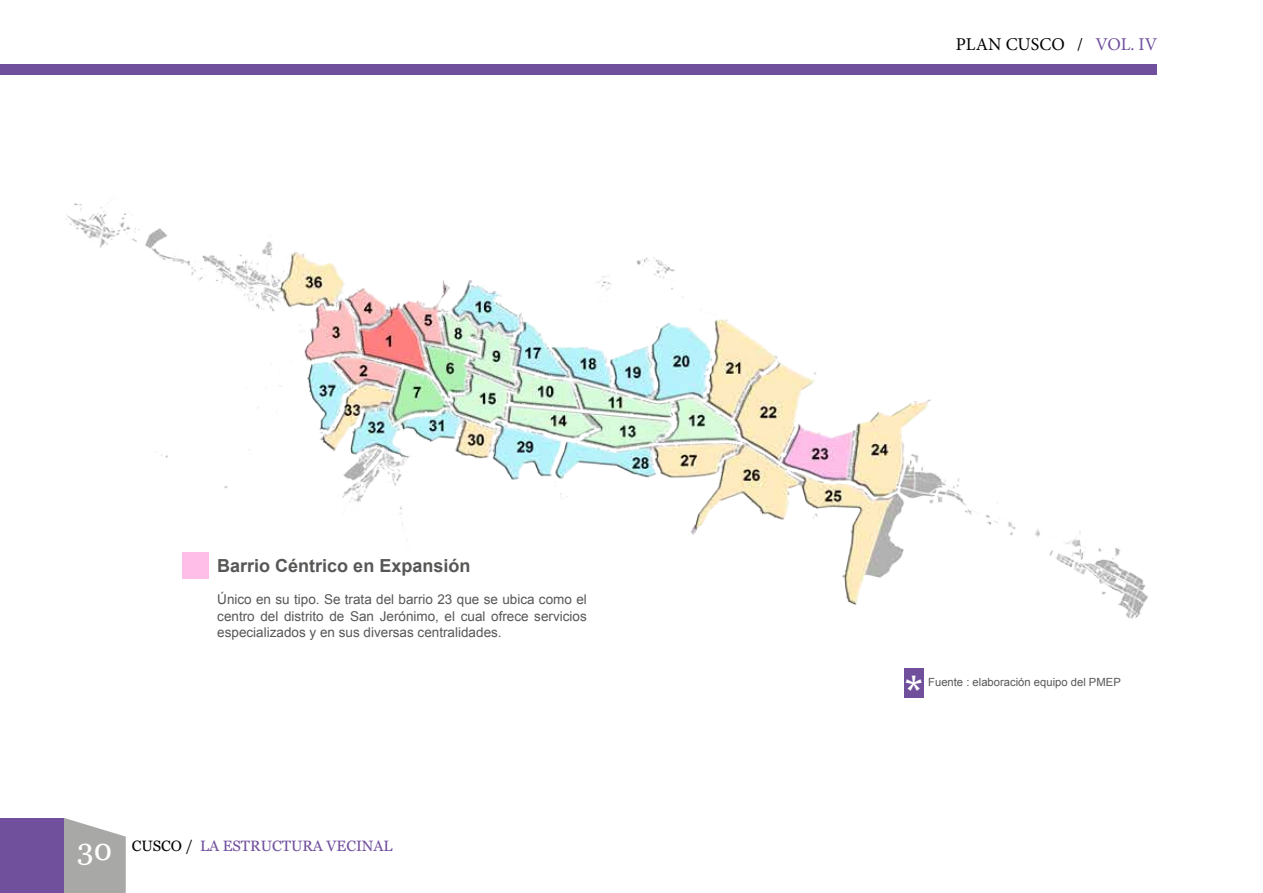
<style>
.page{position:relative;width:1263px;height:893px;background:#fff}
.page>*{position:absolute;margin:0;border:0;box-sizing:border-box;transform-origin:0 0}
.t1{font:40.5px "Bebas Neue";color:#fff}
.t2{font:700 18px "Arial";color:#575756}
.t3{font:18px "Minion Pro";color:#000}
.t4{font:15px "Vani";color:#704f9c}
.t5{font:13.5px/16.2px "Arial";color:#575756;text-align:justify}
.t6{font:11.25px "Arial";color:#575756}
.s1{font-size:30px;color:#fff}
.s2{color:#000}
.s3{color:#704f9c}
</style>
<div class="page">
<svg style="left:64px;top:818px;width:62px;height:75px;background:#b3b3b2"></svg>
<div style="left:0;top:818px;width:64px;height:75px;background:#704f9c"></div>
<img style="left:66px;top:203px;width:1082px;height:416px">
<div style="left:0;top:64px;width:1157px;height:10px;background:#704f9c"></div>
<div style="left:904px;top:669px;width:19px;height:29px;background:#704f9c"></div>
<div style="left:182px;top:552px;width:27px;height:26px;background:#ffbee8"></div>
<h2 class="t2" style="left:217px;top:554px;width:255px">Barrio Céntrico en Expansión</h2>
<p class="t5" style="left:217px;top:592px;width:371px">Único en su tipo. Se trata del barrio 23 que se ubica como el centro del distrito de San Jerónimo, el cual ofrece servicios especializados y en sus diversas centralidades.</p>
<p class="t4" style="left:77px;top:837px;width:317px"><span class="s1">30</span> <span class="s2">CUSCO /</span> LA ESTRUCTURA VECINAL</p>
<h2 class="t3" style="left:956px;top:32px;width:203px">PLAN CUSCO / <span class="s3">VOL. IV</span></h2>
<h1 class="t1" style="left:906px;top:667px;width:18px">*</h1>
<p class="t6" style="left:928px;top:674px;width:194px">Fuente : elaboración equipo del PMEP</p>
</div>
